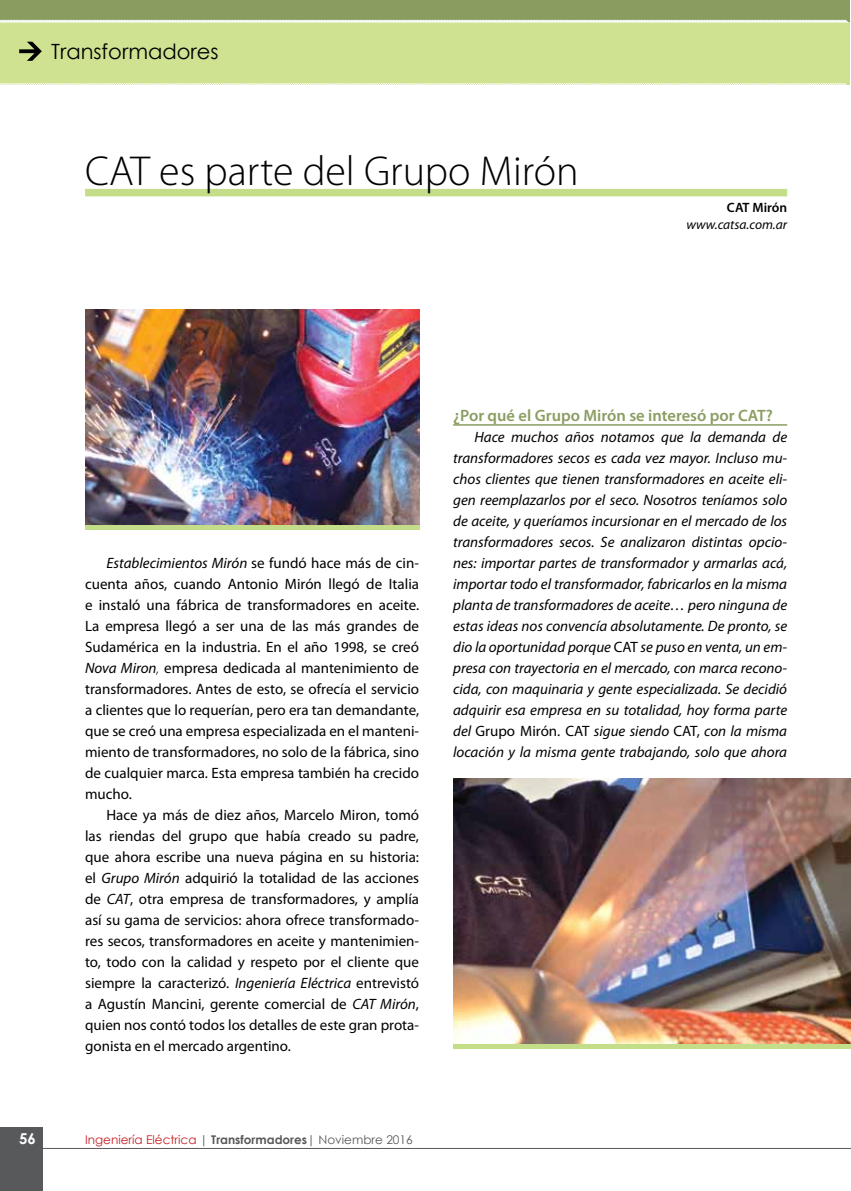
<style>
.page{position:relative;width:851px;height:1191px;background:#fff}
.page>*{position:absolute;margin:0;border:0;box-sizing:border-box;transform-origin:0 0}
.t1{font:300 42px "Myriad Pro";color:#000}
.t2{font:21px "Century Gothic";color:#000}
.t3{font:600 16.5px "Myriad Pro";color:#8a9d61}
.t4{font:15px/21px "Myriad Pro";color:#000;text-align:justify}
.t5{font:italic 15px/21px "Myriad Pro";color:#000;text-align:justify}
.t6{font:700 15px "Century Gothic";color:#fff}
.t7{font:italic 13.5px "Myriad Pro";color:#000}
.t8{font:600 13.5px "Myriad Pro";color:#000}
.t9{font:12px "Century Gothic";color:#c61d23}
.s1{font-style:italic}
.s2{font-weight:300;font-style:italic}
.s3{color:#58595b}
.s4{font-weight:700;color:#58595b}
.s5{font-style:normal}
</style>
<div class="page">
<div style="left:0;top:1127px;width:43px;height:64px;background:#58595b"></div>
<hr style="left:0;top:1148px;width:850px;height:1px;background:#58595b">
<div style="left:0;top:21px;width:849px;height:64px;background:#cfe292"></div>
<div style="left:0;top:0;width:849px;height:21px;background:#8a9d61"></div>
<svg style="left:0;top:83px;width:847px;height:2px;background:#eaf2d0"></svg>
<svg style="left:0;top:19px;width:848px;height:4px;background:#d9e0c7"></svg>
<svg style="left:19px;top:42px;width:23px;height:19px"></svg>
<div style="left:85px;top:189px;width:702px;height:7px;background:#c3dd89"></div>
<hr style="left:453px;top:424px;width:334px;height:2px;background:#8a9d61">
<img style="left:453px;top:778px;width:397px;height:266px">
<img style="left:85px;top:310px;width:334px;height:215px">
<hr style="left:85px;top:525px;width:334px;height:4px;background:#c3dd89">
<hr style="left:453px;top:1044px;width:397px;height:4px;background:#c3dd89">
<h2 class="t2" style="left:51px;top:37px;width:169px">Transformadores</h2>
<h1 class="t1" style="left:85px;top:147px;width:495px">CAT es parte del Grupo Mirón</h1>
<p class="t8" style="left:726px;top:199px;width:62px">CAT Mirón</p>
<p class="t7" style="left:686px;top:216px;width:102px">www.catsa.com.ar</p>
<p class="t4" style="left:85px;top:552px;width:335px;text-indent:21px"><span class="s1">Establecimientos Mirón</span> se fundó hace más de cin&shy;cuenta años, cuando Antonio Mirón llegó de Italia e instaló una fábrica de transformadores en aceite.<br>La empresa llegó a ser una de las más grandes de Sudamérica en la industria. En el año 1998, se creó <span class="s1">Nova Miron</span><span class="s2">,</span> empresa dedicada al mantenimiento de transformadores. Antes de esto, se ofrecía el servicio a clientes que lo requerían, pero era tan demandante, que se creó una empresa especializada en el manteni&shy;miento de transformadores, no solo de la fábrica, sino de cualquier marca. Esta empresa también ha crecido mucho.</p>
<p class="t4" style="left:85px;top:804px;width:335px;text-indent:21px">Hace ya más de diez años, Marcelo Miron, tomó las riendas del grupo que había creado su padre, que ahora escribe una nueva página en su historia: el <span class="s1">Grupo Mirón</span> adquirió la totalidad de las acciones de <span class="s1">CAT</span>, otra empresa de transformadores, y amplía así su gama de servicios: ahora ofrece transformado&shy;res secos, transformadores en aceite y mantenimien&shy;to, todo con la calidad y respeto por el cliente que siempre la caracterizó. <span class="s1">Ingeniería Eléctrica</span> entrevistó a Agustín Mancini, gerente comercial de <span class="s1">CAT Mirón</span>, quien nos contó todos los detalles de este gran prota&shy;gonista en el mercado argentino.</p>
<p class="t6" style="left:19px;top:1127px;width:18px">56</p>
<p class="t9" style="left:85px;top:1131px;width:329px">Ingeniería Eléctrica <span class="s3">|</span> <span class="s4">Transformadores</span><span class="s3">| Noviembre 2016</span></p>
<p class="t3" style="left:453px;top:405px;width:321px">¿Por qué el Grupo Mirón se interesó por CAT?</p>
<p class="t5" style="left:453px;top:426px;width:335px;text-indent:21px">Hace muchos años notamos que la demanda de transformadores secos es cada vez mayor. Incluso mu&shy;chos clientes que tienen transformadores en aceite eli&shy;gen reemplazarlos por el seco. Nosotros teníamos solo de aceite, y queríamos incursionar en el mercado de los transformadores secos. Se analizaron distintas opcio&shy;nes: importar partes de transformador y armarlas acá, importar todo el transformador, fabricarlos en la misma planta de transformadores de aceite… pero ninguna de estas ideas nos convencía absolutamente. De pronto, se dio la oportunidad porque <span class="s5">CAT</span> se puso en venta, un em&shy;presa con trayectoria en el mercado, con marca recono&shy;cida, con maquinaria y gente especializada. Se decidió adquirir esa empresa en su totalidad, hoy forma parte del <span class="s5">Grupo Mirón. CAT</span> sigue siendo <span class="s5">CAT,</span> con la misma locación y la misma gente trabajando, solo que ahora</p>
</div>
